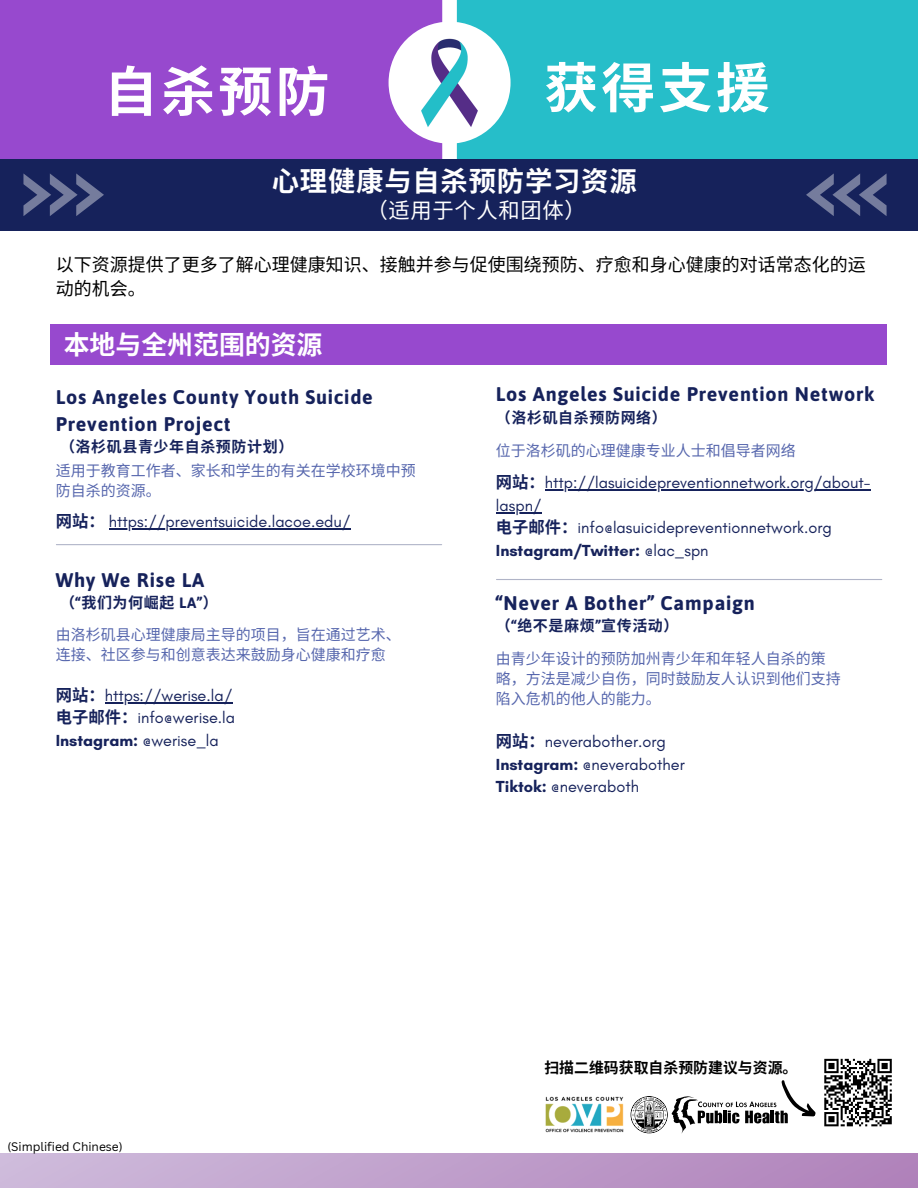
<style>
.page{position:relative;width:918px;height:1188px;background:#fff}
.page>*{position:absolute;margin:0;border:0;box-sizing:border-box;transform-origin:0 0}
.t1{font:700 54px "Noto Sans CJ Ksc";letter-spacing:.06em;color:#fff}
.t2{font:700 27.45px "Noto Sans CJ Ksc";letter-spacing:.03em;color:#fff}
.t3{font:700 25.95px "Noto Sans CJ Ksc";color:#fff}
.t4{font:21.45px "Noto Sans CJ Ksc";letter-spacing:.025em;color:#fff}
.t5{font:700 19.8px/27px "Asap";letter-spacing:.04em;color:#16225b}
.t6{font:18px/24.8px "Noto Sans CJ Ksc";color:#000}
.t7{font:16.35px/22.5px "Glacial Indifference";color:#16225b}
.t8{font:15px/20.2px "Noto Sans CJ Ksc";color:#5666ad}
.t9{font:700 15px "Noto Sans CJ Ksc";letter-spacing:.04em;color:#16225b}
.t10{font:700 14.85px "Noto Sans CJ Ksc";color:#000}
.t11{font:12px "Canva Sans";color:#000}
.s1{font-family:"Noto Sans CJ Ksc";font-weight:700}
.s2{font-family:"Asap"}
.s3{font-weight:700}
</style>
<div class="page">
<div style="left:0;top:1154px;width:918px;height:34px;background:linear-gradient(to right,#cebbdb,#b082ba)"></div>
<div style="left:0;top:0;width:918px;height:187px;background:#9749ce"></div>
<div style="left:452px;top:0;width:466px;height:187px;background:#26bec9"></div>
<div style="left:389px;top:22px;width:122px;height:122px;background:#fff;border-radius:50%"></div>
<div style="left:442px;top:0;width:15px;height:210px;background:#fff"></div>
<img style="left:411px;top:38px;width:69px;height:114px">
<div style="left:0;top:159px;width:918px;height:72px;background:#16225b"></div>
<hr style="left:56px;top:544px;width:386px;height:1px;background:#16225b">
<hr style="left:497px;top:579px;width:385px;height:1px;background:#16225b">
<svg style="left:23px;top:173px;width:81px;height:43px"></svg>
<svg style="left:806px;top:173px;width:81px;height:43px"></svg>
<div style="left:50px;top:324px;width:837px;height:40px;background:#9749ce"></div>
<svg style="left:824px;top:1059px;width:68px;height:67px"></svg>
<hr style="left:109px;top:528px;width:242px;height:2px;background:#16225b">
<hr style="left:105px;top:702px;width:128px;height:1px;background:#16225b">
<hr style="left:545px;top:489px;width:326px;height:2px;background:#16225b">
<hr style="left:496px;top:512px;width:46px;height:1px;background:#16225b">
<img style="left:545px;top:1096px;width:79px;height:37px">
<svg style="left:631px;top:1080px;width:185px;height:53px"></svg>
<h3 class="t1" style="left:104px;top:49px;width:227px">自杀预防</h3>
<p class="t1" style="left:544px;top:45px;width:227px">获得支援</p>
<h1 class="t2" style="left:272px;top:159px;width:367px">心理健康与自杀预防学习资源</h1>
<p class="t4" style="left:367px;top:193px;width:221px">（适用于个人和团体）</p>
<h6 class="t6" style="left:56px;top:251px;width:812px">以下资源提供了更多了解心理健康知识、接触并参与促使围绕预防、疗愈和身心健康的对话常态化的运动的机会。</h6>
<p class="t3" style="left:64px;top:324px;width:260px">本地与全州范围的资源</p>
<h5 class="t5" style="left:56px;top:383px;width:319px">Los Angeles County Youth Suicide<br>Prevention Project</h5>
<h5 class="t9" style="left:60px;top:435px;width:235px">（洛杉矶县青少年自杀预防计划）</h5>
<h2 class="t8" style="left:56px;top:460px;width:361px">适用于教育工作者、家长和学生的有关在学校环境中预防自杀的资源。</h2>
<h4 class="t7" style="left:56px;top:510px;width:296px"><span class="s1">网站：</span> https://preventsuicide.lacoe.edu/</h4>
<h6 class="t5" style="left:56px;top:566px;width:150px">Why We Rise LA</h6>
<h6 class="t9" style="left:60px;top:591px;width:159px">（<span class="s2">“</span>我们为何崛起 <span class="s2">LA”</span>）</h6>
<p class="t8" style="left:56px;top:623px;width:346px">由洛杉矶县心理健康局主导的项目，旨在通过艺术、连接、社区参与和创意表达来鼓励身心健康和疗愈</p>
<h5 class="t7" style="left:56px;top:684px;width:178px"><span class="s1">网站：</span>https://werise.la/</h5>
<h2 class="t7" style="left:56px;top:706px;width:181px"><span class="s1">电子邮件：</span>info@werise.la<br><span class="s3">Instagram:</span> @werise_la</h2>
<p class="t5" style="left:496px;top:381px;width:380px">Los Angeles Suicide Prevention Network</p>
<p class="t9" style="left:496px;top:405px;width:172px">（洛杉矶自杀预防网络）</p>
<p class="t8" style="left:496px;top:439px;width:301px">位于洛杉矶的心理健康专业人士和倡导者网络</p>
<h3 class="t7" style="left:496px;top:471px;width:376px"><span class="s1">网站：</span>http://lasuicidepreventionnetwork.org/about-</h3>
<h5 class="t7" style="left:496px;top:494px;width:337px">laspn/<br><span class="s1">电子邮件：</span>info@lasuicidepreventionnetwork.org<br><span class="s3">Instagram/Twitter:</span> @lac_spn</h5>
<h3 class="t5" style="left:496px;top:589px;width:260px">“Never A Bother” Campaign</h3>
<h3 class="t9" style="left:496px;top:614px;width:184px">（<span class="s2">“</span>绝不是麻烦<span class="s2">”</span>宣传活动）</h3>
<p class="t8" style="left:496px;top:648px;width:346px">由青少年设计的预防加州青少年和年轻人自杀的策略，方法是减少自伤，同时鼓励友人认识到他们支持陷入危机的他人的能力。</p>
<h5 class="t7" style="left:496px;top:730px;width:190px"><span class="s1">网站：</span>neverabother.org<br><span class="s3">Instagram:</span> @neverabother<br><span class="s3">Tiktok:</span> @neveraboth</h5>
<p class="t11" style="left:7px;top:1138px;width:117px">(Simplified Chinese)</p>
<p class="t10" style="left:544px;top:1056px;width:255px">扫描二维码获取自杀预防建议与资源。</p>
</div>
